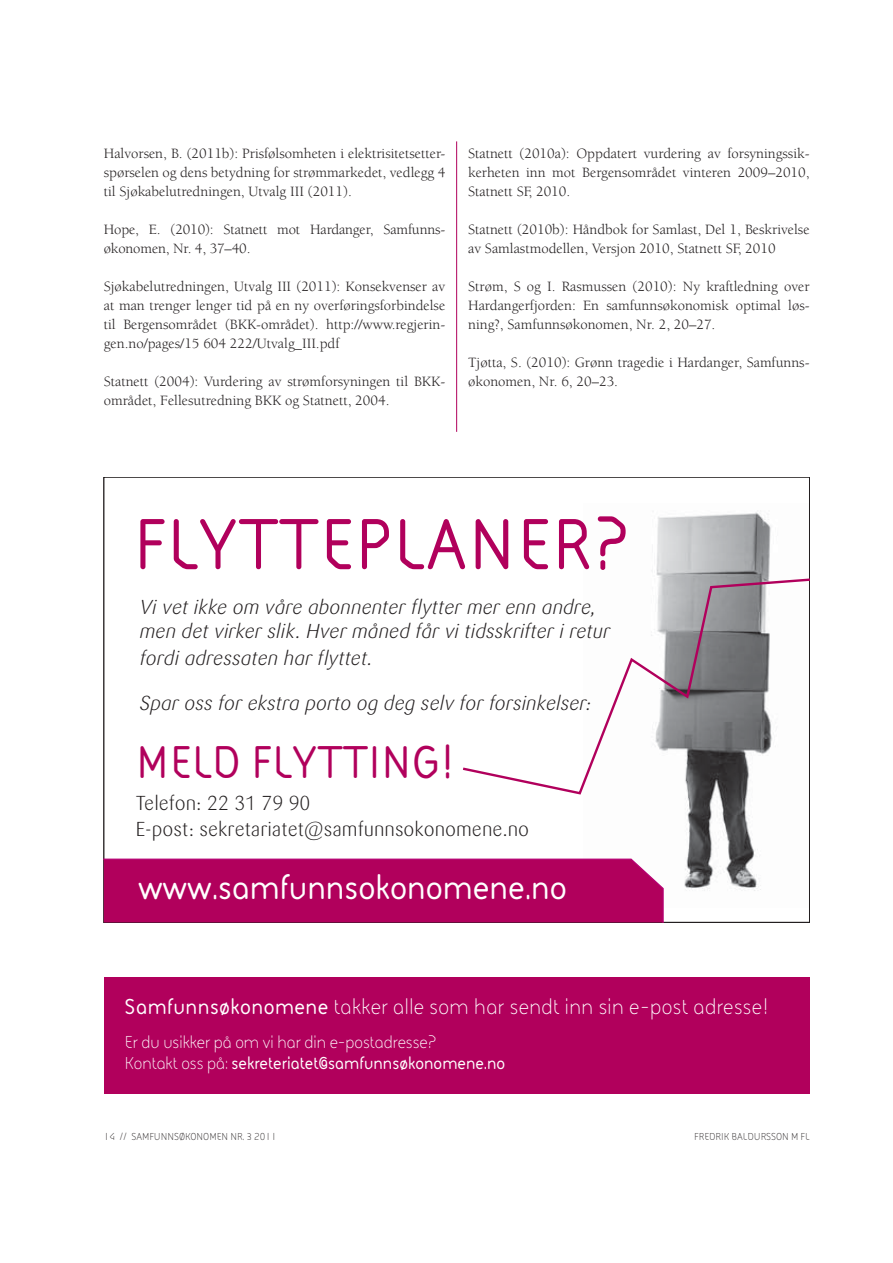
<style>
.page{position:relative;width:893px;height:1263px;background:#fff}
.page>*{position:absolute;margin:0;border:0;box-sizing:border-box;transform-origin:0 0}
.t1{font:700 73.2px "FS Sophie";letter-spacing:.005em;color:#b1005c}
.t2{font:700 46.65px "FS Sophie";color:#b1005c}
.t3{font:700 34.65px "FS Sophie";color:#fff}
.t4{font:21.9px "FS Sophie";letter-spacing:.02em;color:#fff}
.t5{font:italic 300 19.95px/24px "Sari";color:#231f20}
.t6{font:300 19.95px/26.5px "Sari";color:#231f20}
.t7{font:17.55px/21.1px "FS Sophie";color:#fff}
.t8{font:14.7px/19px "Berkeley";color:#231f20;text-align:justify}
.t9{font:10.2px "FS Sophie";color:#231f20}
.s1{font-family:"Sari Light Caps";font-weight:400}
.s2{font-weight:700}
</style>
<div class="page">
<hr style="left:456px;top:141px;width:1px;height:291px;background:#b1005c">
<img style="left:656px;top:510px;width:115px;height:381px">
<svg style="left:463px;top:577px;width:347px;height:219px"></svg>
<div style="left:104px;top:858px;width:560px;height:64px;background:#b1005c"></div>
<div style="left:104px;top:977px;width:706px;height:117px;background:#b1005c"></div>
<p class="t8" style="left:104px;top:145px;width:343px">Halvorsen, B. (2011b): Prisfølsomheten i elektrisitetsetter&shy;spørselen og dens betydning for strømmarkedet, vedlegg 4 til Sjøkabelutredningen, Utvalg III (2011).</p>
<p class="t8" style="left:104px;top:221px;width:343px">Hope, E. (2010): Statnett mot Hardanger, Samfunns&shy;økonomen, Nr. 4, 37–40.</p>
<p class="t8" style="left:104px;top:278px;width:343px">Sjøkabelutredningen, Utvalg III (2011): Konsekvenser av at man trenger lenger tid på en ny overføringsforbindelse til Bergensområdet (BKK-området). http://www.regjerin&shy;gen.no/pages/15 604 222/Utvalg_III.pdf</p>
<p class="t8" style="left:104px;top:374px;width:343px">Statnett (2004): Vurdering av strømforsyningen til BKK&shy;området, Fellesutredning BKK og Statnett, 2004.</p>
<p class="t8" style="left:468px;top:145px;width:343px">Statnett (2010a): Oppdatert vurdering av forsyningssik&shy;kerheten inn mot Bergensområdet vinteren 2009–2010, Statnett SF, 2010.</p>
<p class="t8" style="left:468px;top:221px;width:343px">Statnett (2010b): Håndbok for Samlast, Del 1, Beskrivelse av Samlastmodellen, Versjon 2010, Statnett SF, 2010</p>
<p class="t8" style="left:468px;top:278px;width:343px">Strøm, S og I. Rasmussen (2010): Ny kraftledning over Hardangerfjorden: En samfunnsøkonomisk optimal løs&shy;ning?, Samfunnsøkonomen, Nr. 2, 20–27.</p>
<p class="t8" style="left:468px;top:354px;width:343px">Tjøtta, S. (2010): Grønn tragedie i Hardanger, Samfunns&shy;økonomen, Nr. 6, 20–23.</p>
<h1 class="t1" style="left:133px;top:519px;width:498px">FLYTTEPLANER?</h1>
<h3 class="t5" style="left:140px;top:598px;width:472px">Vi vet ikke om våre abonnenter flytter mer enn andre, men det virker slik. Hver måned får vi tidsskrifter i retur</h3>
<h3 class="t5" style="left:140px;top:648px;width:235px">fordi adressaten har flyttet.</h3>
<h3 class="t5" style="left:140px;top:693px;width:453px">Spar oss for ekstra porto og deg selv for forsinkelser:</h3>
<h2 class="t2" style="left:136px;top:746px;width:320px">MELD FLYTTING!</h2>
<h3 class="t6" style="left:136px;top:790px;width:395px">Telefon: <span class="s1">22 31 79 90<br></span>E-post: sekretariatet@samfunnsokonomene.no</h3>
<h3 class="t3" style="left:138px;top:876px;width:430px">www.samfunnsokonomene.no</h3>
<h3 class="t4" style="left:125px;top:994px;width:646px"><span class="s2">Samfunnsøkonomene</span> takker alle som har sendt inn sin e-post adresse!</h3>
<p class="t7" style="left:125px;top:1031px;width:382px">Er du usikker på om vi har din e-postadresse?<br>Kontakt oss på: <span class="s2">sekreteriatet@samfunnsøkonomene.no</span></p>
<p class="t9" style="left:104px;top:1130px;width:175px">14 // SAMFUNNSØKONOMEN NR. 3 2011</p>
<p class="t9" style="left:694px;top:1130px;width:117px">FREDRIK BALDURSSON M FL</p>
</div>
